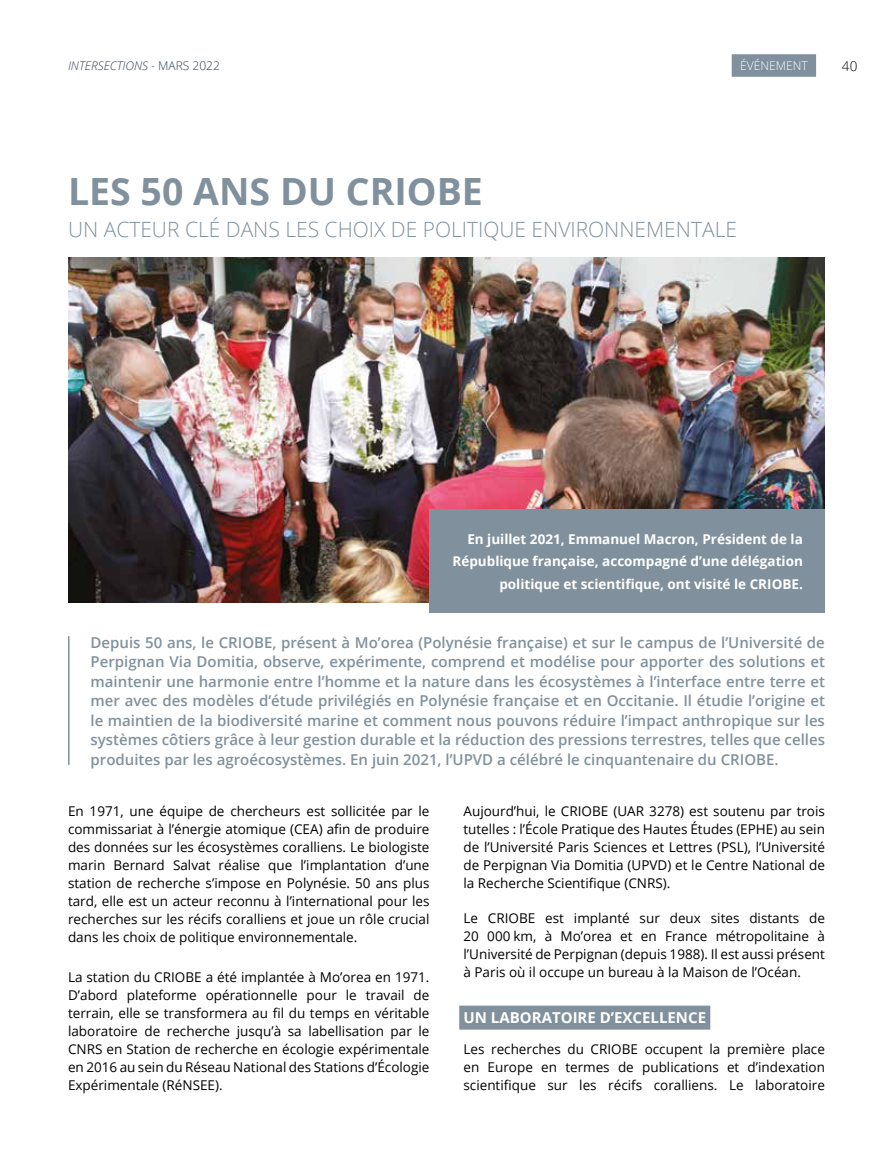
<style>
.page{position:relative;width:893px;height:1149px;background:#fff}
.page>*{position:absolute;margin:0;border:0;box-sizing:border-box;transform-origin:0 0}
.t1{font:700 37.5px "Open Sans";color:#80919d}
.t2{font:300 21px "Open Sans";color:#80919d}
.t3{font:600 15px/19.5px "Open Sans";color:#80919d;text-align:justify}
.t4{font:700 15px "Open Sans";color:#fff}
.t5{font:13.5px/18px "Open Sans";color:#000;text-align:justify}
.t6{font:700 13.5px/22.5px "Open Sans";color:#fff;text-align:right}
.t7{font:300 13.5px "Open Sans";color:#000}
.t8{font:italic 300 12px "Open Sans";color:#2b4057}
.t9{font:300 12px "Open Sans";color:#fff}
.s1{font-style:normal}
</style>
<div class="page">
<div style="left:732px;top:54px;width:84px;height:23px;background:#80919d"></div>
<div style="left:459px;top:1005px;width:251px;height:24px;background:#80919d"></div>
<hr style="left:68px;top:636px;width:2px;height:128px;background:#80919d">
<img style="left:68px;top:257px;width:757px;height:345px">
<div style="left:429px;top:509px;width:396px;height:103px;background:#80919d"></div>
<p class="t8" style="left:68px;top:58px;width:153px">INTERSECTIONS <span class="s1">- MARS 2022</span></p>
<p class="t9" style="left:740px;top:58px;width:69px">ÉVÉNEMENT</p>
<p class="t7" style="left:842px;top:57px;width:17px">40</p>
<h1 class="t1" style="left:68px;top:164px;width:416px">LES 50 ANS DU CRIOBE</h1>
<h2 class="t2" style="left:68px;top:214px;width:670px">UN ACTEUR CLÉ DANS LES CHOIX DE POLITIQUE ENVIRONNEMENTALE</h2>
<p class="t6" style="left:452px;top:527px;width:352px">En juillet 2021, Emmanuel Macron, Président de la<br>République française, accompagné d’une délégation politique et scientifique, ont visité le CRIOBE.</p>
<p class="t3" style="left:91px;top:632px;width:736px">Depuis 50 ans, le CRIOBE, présent à Mo’orea (Polynésie française) et sur le campus de l’Université de Perpignan Via Domitia, observe, expérimente, comprend et modélise pour apporter des solutions et maintenir une harmonie entre l’homme et la nature dans les écosystèmes à l’interface entre terre et mer avec des modèles d’étude privilégiés en Polynésie française et en Occitanie. Il étudie l’origine et le maintien de la biodiversité marine et comment nous pouvons réduire l’impact anthropique sur les systèmes côtiers grâce à leur gestion durable et la réduction des pressions terrestres, telles que celles produites par les agroécosystèmes. En juin 2021, l’UPVD a célébré le cinquantenaire du CRIOBE.</p>
<p class="t5" style="left:68px;top:801px;width:363px">En 1971, une équipe de chercheurs est sollicitée par le commissariat à l’énergie atomique (CEA) afin de produire des données sur les écosystèmes coralliens. Le biologiste marin Bernard Salvat réalise que l’implantation d’une station de recherche s’impose en Polynésie. 50 ans plus tard, elle est un acteur reconnu à l’international pour les recherches sur les récifs coralliens et joue un rôle crucial dans les choix de politique environnementale.</p>
<p class="t5" style="left:68px;top:966px;width:363px">La station du CRIOBE a été implantée à Mo’orea en 1971.<br>D’abord plateforme opérationnelle pour le travail de terrain, elle se transformera au fil du temps en véritable laboratoire de recherche jusqu’à sa labellisation par le CNRS en Station de recherche en écologie expérimentale en 2016 au sein du Réseau National des Stations d’Écologie Expérimentale (RéNSEE).</p>
<p class="t5" style="left:463px;top:801px;width:363px">Aujourd’hui, le CRIOBE (UAR 3278) est soutenu par trois tutelles : l’École Pratique des Hautes Études (EPHE) au sein de l’Université Paris Sciences et Lettres (PSL), l’Université de Perpignan Via Domitia (UPVD) et le Centre National de la Recherche Scientifique (CNRS).</p>
<p class="t5" style="left:463px;top:908px;width:363px">Le CRIOBE est implanté sur deux sites distants de 20 000 km, à Mo’orea et en France métropolitaine à l’Université de Perpignan (depuis 1988). Il est aussi présent à Paris où il occupe un bureau à la Maison de l’Océan.</p>
<p class="t4" style="left:463px;top:1006px;width:244px">UN LABORATOIRE D’EXCELLENCE</p>
<p class="t5" style="left:463px;top:1039px;width:363px">Les recherches du CRIOBE occupent la première place en Europe en termes de publications et d’indexation scientifique sur les récifs coralliens. Le laboratoire</p>
</div>
